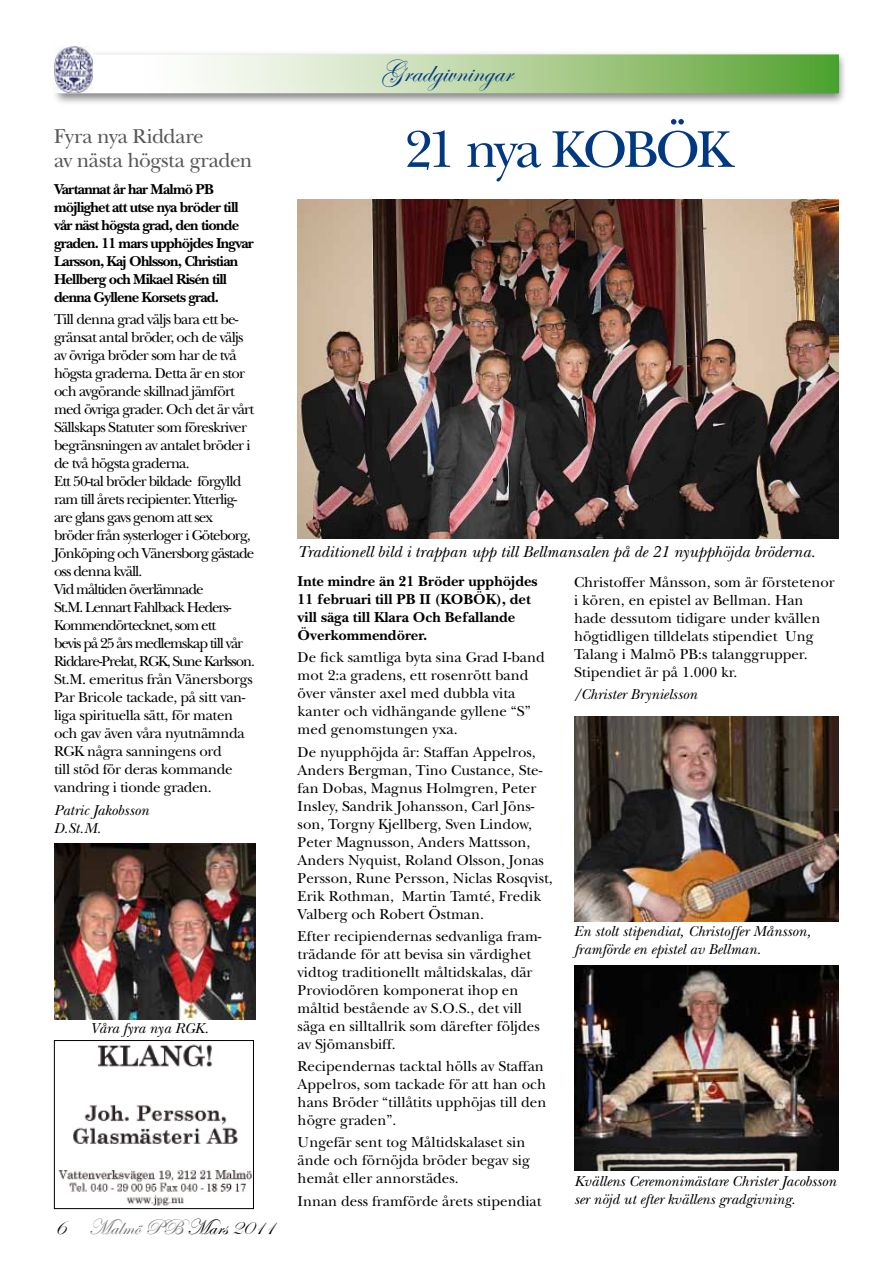
<style>
.page{position:relative;width:893px;height:1263px;background:#fff}
.page>*{position:absolute;margin:0;border:0;box-sizing:border-box;transform-origin:0 0}
.t1{font:54px "New Baskerville";letter-spacing:-.065em;color:#003882}
.t2{font:30px "Edwardian Script ITC";color:#003882}
.t3{font:22.5px "Edwardian Script ITC";color:#000}
.t4{font:21px/24px "New Baskerville";letter-spacing:-.015em;color:#58585a}
.t5{font:italic 16.5px "New Baskerville";color:#000}
.t6{font:15px/18px "New Baskerville";color:#000}
.t7{font:15px/18px "New Baskerville";letter-spacing:-.05em;color:#000}
.t8{font:italic 15px/18px "New Baskerville";color:#000}
.t9{font:700 15px/18px "New Baskerville";letter-spacing:-.05em;color:#000}
.t10{font:700 15px/18px "New Baskerville";color:#000}
.s1{color:#707172}
</style>
<div class="page">
<div style="left:52px;top:50px;width:795px;height:56px;background:#000;opacity:.5"></div>
<svg style="left:93px;top:54px;width:746px;height:39px"></svg>
<svg style="left:93px;top:55px;width:746px;height:29px"></svg>
<img style="left:54px;top:47px;width:39px;height:46px">
<img style="left:298px;top:200px;width:541px;height:338px">
<img style="left:574px;top:716px;width:265px;height:206px">
<img style="left:574px;top:966px;width:265px;height:205px">
<img style="left:58px;top:1044px;width:194px;height:162px">
<div style="left:54px;top:1040px;width:200px;height:169px;border:1px solid #000"></div>
<img style="left:54px;top:843px;width:201px;height:176px">
<h3 class="t4" style="left:54px;top:124px;width:200px">Fyra nya Riddare<br>av nästa högsta graden</h3>
<p class="t9" style="left:54px;top:180px;width:201px">Vartannat år har Malmö PB möjlighet att utse nya bröder till vår näst högsta grad, den tionde graden. 11 mars upphöjdes Ingvar<br>Larsson, Kaj Ohlsson, Christian<br>Hellberg och Mikael Risén till denna Gyllene Korsets grad.</p>
<p class="t7" style="left:54px;top:311px;width:203px">Till denna grad väljs bara ett be&shy;gränsat antal bröder, och de väljs av övriga bröder som har de två högsta graderna. Detta är en stor och avgörande skillnad jämfört med övriga grader. Och det är vårt<br>Sällskaps Statuter som föreskriver begränsningen av antalet bröder i de två högsta graderna.<br>Ett 50-tal bröder bildade förgylld ram till årets recipienter. Ytterlig&shy;are glans gavs genom att sex bröder från systerloger i Göteborg,<br>Jönköping och Vänersborg gästade oss denna kväll.<br>Vid måltiden överlämnade<br>St.M. Lennart Fahlback Heders-<br>Kommendörtecknet, som ett<br>bevis på 25 års medlemskap till vår<br>Riddare-Prelat, RGK, Sune Karlsson.<br>St.M. emeritus från Vänersborgs<br>Par Bricole tackade, på sitt van&shy;liga spirituella sätt, för maten och gav även våra nyutnämnda<br>RGK några sanningens ord<br>till stöd för deras kommande vandring i tionde graden.</p>
<p class="t8" style="left:54px;top:801px;width:96px">Patric Jakobsson<br>D.St.M.</p>
<p class="t8" style="left:90px;top:1019px;width:120px">Våra fyra nya RGK.</p>
<h3 class="t3" style="left:54px;top:1215px;width:222px">6 <span class="s1">Malmö PB</span> Mars 2011</h3>
<h2 class="t2" style="left:381px;top:55px;width:133px">Gradgivningar</h2>
<h1 class="t1" style="left:405px;top:118px;width:329px">21 nya KOBÖK</h1>
<p class="t5" style="left:298px;top:542px;width:519px">Traditionell bild i trappan upp till Bellmansalen på de 21 nyupphöjda bröderna.</p>
<p class="t6" style="left:574px;top:573px;width:262px">Christoffer Månsson, som är förstetenor i kören, en epistel av Bellman. Han hade dessutom tidigare under kvällen högtidligen tilldelats stipendiet Ung Talang i Malmö PB:s talanggrupper.<br>Stipendiet är på 1.000 kr.</p>
<p class="t8" style="left:574px;top:685px;width:125px">/Christer Brynielsson</p>
<p class="t10" style="left:298px;top:572px;width:241px">Inte mindre än 21 Bröder upphöjdes<br>11 februari till PB II (KOBÖK), det vill säga till Klara Och Befallande<br>Överkommendörer.</p>
<p class="t6" style="left:298px;top:649px;width:249px">De fick samtliga byta sina Grad I-band mot 2:a gradens, ett rosenrött band över vänster axel med dubbla vita kanter och vidhängande gyllene “S” med genomstungen yxa.</p>
<p class="t6" style="left:298px;top:743px;width:257px">De nyupphöjda är: Staffan Appelros, Anders Bergman, Tino Custance, Ste&shy;fan Dobas, Magnus Holmgren, Peter Insley, Sandrik Johansson, Carl Jöns&shy;son, Torgny Kjellberg, Sven Lindow, Peter Magnusson, Anders Mattsson, Anders Nyquist, Roland Olsson, Jonas Persson, Rune Persson, Niclas Rosqvist, Erik Rothman, Martin Tamté, Fredik Valberg och Robert Östman.</p>
<p class="t6" style="left:298px;top:927px;width:245px">Efter recipiendernas sedvanliga fram&shy;trädande för att bevisa sin värdighet vidtog traditionellt måltidskalas, där Proviodören komponerat ihop en måltid bestående av S.O.S., det vill säga en silltallrik som därefter följdes av Sjömansbiff.</p>
<p class="t6" style="left:298px;top:1057px;width:250px">Recipendernas tacktal hölls av Staffan Appelros, som tackade för att han och hans Bröder “tillåtits upphöjas till den högre graden”.</p>
<p class="t6" style="left:298px;top:1133px;width:234px">Ungefär sent tog Måltidskalaset sin ände och förnöjda bröder begav sig hemåt eller annorstädes.</p>
<p class="t6" style="left:298px;top:1192px;width:245px">Innan dess framförde årets stipendiat</p>
<p class="t8" style="left:574px;top:922px;width:238px">En stolt stipendiat, Christoffer Månsson, framförde en epistel av Bellman.</p>
<p class="t8" style="left:574px;top:1172px;width:264px">Kvällens Ceremonimästare Christer Jacobsson ser nöjd ut efter kvällens gradgivning.</p>
</div>
